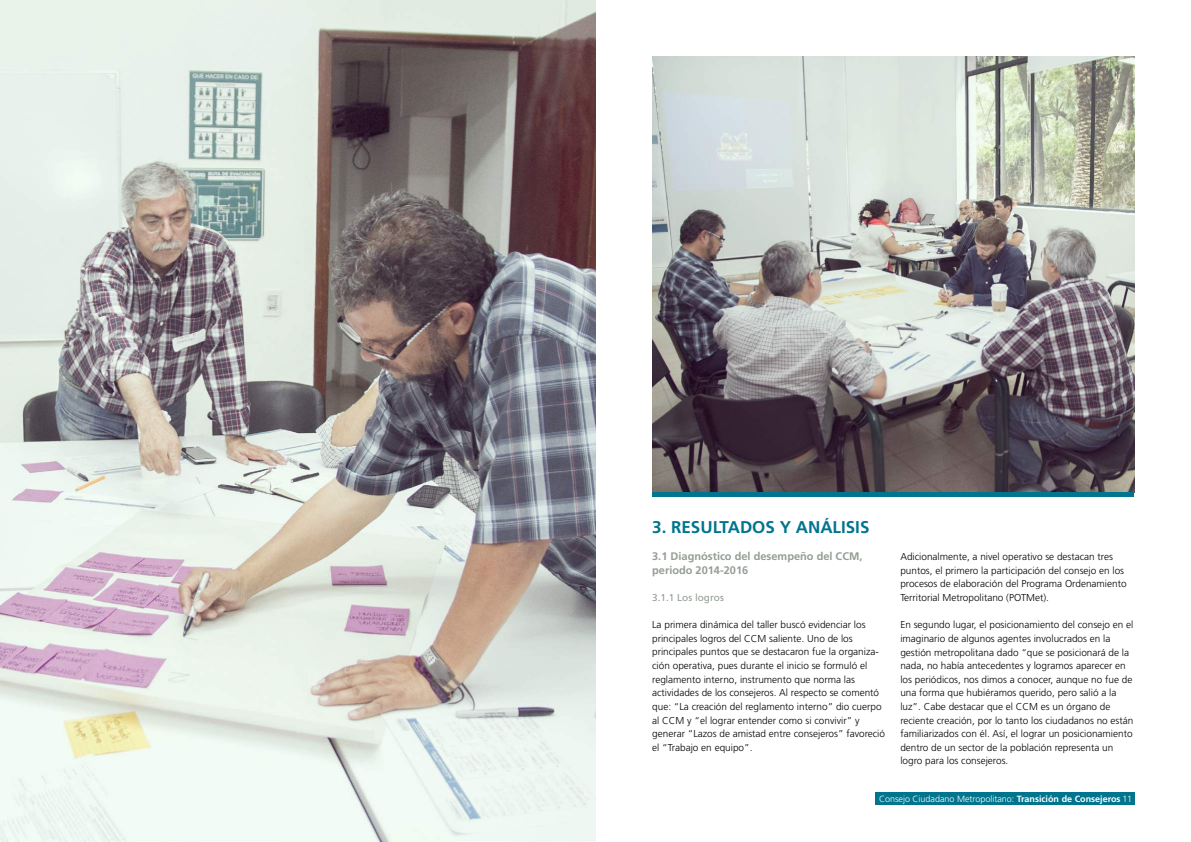
<style>
.page{position:relative;width:1191px;height:842px;background:#fff}
.page>*{position:absolute;margin:0;border:0;box-sizing:border-box;transform-origin:0 0}
.t1{font:700 17px "Frutiger LT Std";color:#00758d}
.t2{font:700 11px/14px "Frutiger LT Std";color:#949d94}
.t3{font:300 10px/13.6px "Frutiger LT Std";color:#000}
.t4{font:10px "Frutiger LT Std";color:#949d94}
.t5{font:300 9px "Frutiger LT Std";color:#fff}
.s1{font-weight:700}
</style>
<div class="page">
<img style="left:0;top:0;width:595px;height:842px">
<img style="left:652px;top:57px;width:482px;height:435px">
<hr style="left:652px;top:492px;width:481px;height:4px;background:#00758d">
<div style="left:875px;top:793px;width:259px;height:12px;background:#00758d"></div>
<h1 class="t1" style="left:652px;top:517px;width:219px">3. RESULTADOS Y ANÁLISIS</h1>
<p class="t2" style="left:652px;top:549px;width:212px">3.1 Diagnóstico del desempeño del CCM, periodo 2014-2016</p>
<p class="t4" style="left:652px;top:592px;width:73px">3.1.1 Los logros</p>
<p class="t3" style="left:652px;top:618px;width:234px">La primera dinámica del taller buscó evidenciar los principales logros del CCM saliente. Uno de los principales puntos que se destacaron fue la organiza&shy;ción operativa, pues durante el inicio se formuló el reglamento interno, instrumento que norma las actividades de los consejeros. Al respecto se comentó que: “La creación del reglamento interno” dio cuerpo al CCM y “el lograr entender como si convivir” y generar “Lazos de amistad entre consejeros” favoreció el “Trabajo en equipo”.</p>
<p class="t3" style="left:900px;top:550px;width:228px">Adicionalmente, a nivel operativo se destacan tres puntos, el primero la participación del consejo en los procesos de elaboración del Programa Ordenamiento Territorial Metropolitano (POTMet).</p>
<p class="t3" style="left:900px;top:618px;width:235px">En segundo lugar, el posicionamiento del consejo en el imaginario de algunos agentes involucrados en la gestión metropolitana dado “que se posicionará de la nada, no había antecedentes y logramos aparecer en los periódicos, nos dimos a conocer, aunque no fue de una forma que hubiéramos querido, pero salió a la luz”. Cabe destacar que el CCM es un órgano de reciente creación, por lo tanto los ciudadanos no están familiarizados con él. Así, el lograr un posicionamiento dentro de un sector de la población representa un logro para los consejeros.</p>
<p class="t5" style="left:879px;top:794px;width:254px">Consejo Ciudadano Metropolitano: <span class="s1">Transición de Consejeros</span> 11</p>
</div>
